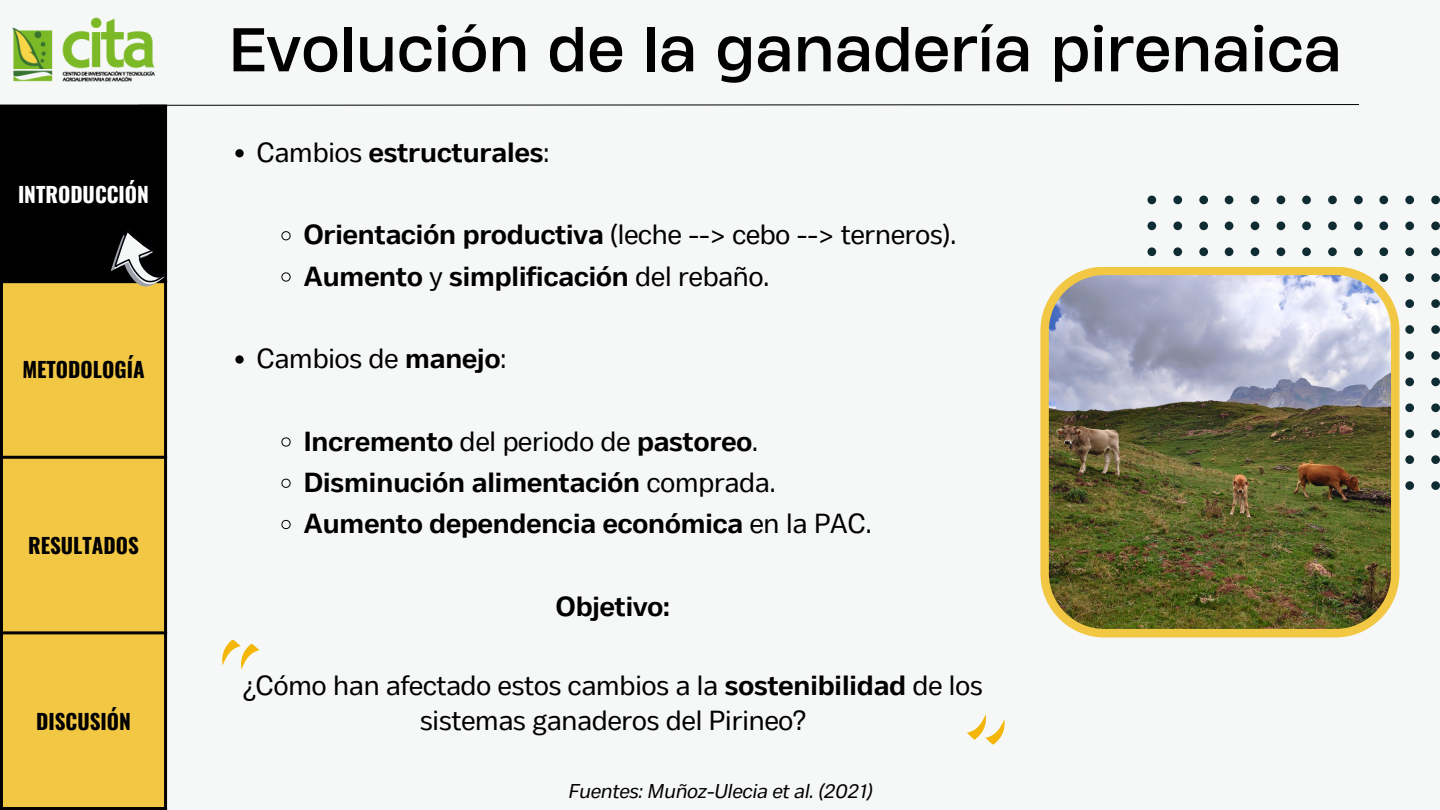
<style>
.page{position:relative;width:1440px;height:810px;background:#f6f7f7}
.page>*{position:absolute;margin:0;border:0;box-sizing:border-box;transform-origin:0 0}
.t1{font:58px "Heading Now 74";color:#000}
.t2{font:700 27.6px "Body Text";color:#000}
.t3{font:27.6px/34.5px "Body Text";color:#000;text-align:center}
.t4{font:700 21px "Oswald";color:#000}
.t5{font:700 21px "Oswald";color:#fff}
.t6{font:italic 20px "Body Text";color:#000}
.s1{font-weight:400}
.s2{font-weight:700}
</style>
<div class="page">
<svg style="left:1147px;top:196px;width:293px;height:294px"></svg>
<svg style="left:235px;top:149px;width:9px;height:8px"></svg>
<svg style="left:281px;top:231px;width:10px;height:10px"></svg>
<svg style="left:281px;top:272px;width:10px;height:10px"></svg>
<svg style="left:235px;top:355px;width:9px;height:9px"></svg>
<svg style="left:281px;top:437px;width:10px;height:10px"></svg>
<svg style="left:281px;top:478px;width:10px;height:10px"></svg>
<svg style="left:281px;top:520px;width:10px;height:9px"></svg>
<img style="left:1040px;top:267px;width:359px;height:370px">
<svg style="left:222px;top:639px;width:37px;height:30px"></svg>
<svg style="left:967px;top:714px;width:38px;height:31px"></svg>
<svg style="left:201px;top:104px;width:1158px;height:2px;background:#797a7a"></svg>
<img style="left:0;top:17px;width:201px;height:150px">
<div style="left:1px;top:106px;width:165px;height:176px;background:#000"></div>
<div style="left:3px;top:283px;width:161px;height:524px;background:#f2c744"></div>
<hr style="left:0;top:108px;width:3px;height:699px;background:#000">
<hr style="left:164px;top:108px;width:3px;height:699px;background:#000">
<hr style="left:0;top:105px;width:167px;height:3px;background:#000">
<hr style="left:0;top:280px;width:167px;height:3px;background:#000">
<hr style="left:0;top:456px;width:167px;height:3px;background:#000">
<hr style="left:0;top:631px;width:167px;height:3px;background:#000">
<hr style="left:0;top:807px;width:167px;height:3px;background:#000">
<svg style="left:111px;top:230px;width:56px;height:57px"></svg>
<p class="t5" style="left:18px;top:178px;width:133px">INTRODUCCIÓN</p>
<p class="t4" style="left:22px;top:353px;width:124px">METODOLOGÍA</p>
<p class="t4" style="left:28px;top:529px;width:112px">RESULTADOS</p>
<p class="t4" style="left:36px;top:705px;width:96px">DISCUSIÓN</p>
<p class="t1" style="left:228px;top:10px;width:1115px">Evolución de la ganadería pirenaica</p>
<p class="t2" style="left:257px;top:136px;width:294px"><span class="s1">Cambios</span> estructurales<span class="s1">:</span></p>
<p class="t3" style="left:304px;top:220px;width:654px"><span class="s2">Orientación productiva</span> (leche --&gt; cebo --&gt; terneros).</p>
<p class="t2" style="left:304px;top:260px;width:467px">Aumento <span class="s1">y</span> simplificación <span class="s1">del rebaño.</span></p>
<p class="t3" style="left:257px;top:343px;width:251px">Cambios de <span class="s2">manejo</span>:</p>
<p class="t2" style="left:304px;top:425px;width:456px">Incremento <span class="s1">del periodo de</span> pastoreo<span class="s1">.</span></p>
<p class="t2" style="left:304px;top:466px;width:473px">Disminución alimentación <span class="s1">comprada.</span></p>
<p class="t2" style="left:304px;top:508px;width:569px">Aumento dependencia económica <span class="s1">en la PAC.</span></p>
<p class="t2" style="left:556px;top:590px;width:116px">Objetivo:</p>
<p class="t3" style="left:243px;top:670px;width:741px">¿Cómo han afectado estos cambios a la <span class="s2">sostenibilidad</span> de los sistemas ganaderos del Pirineo?</p>
<p class="t6" style="left:568px;top:779px;width:306px">Fuentes: Muñoz-Ulecia et al. (2021)</p>
</div>
